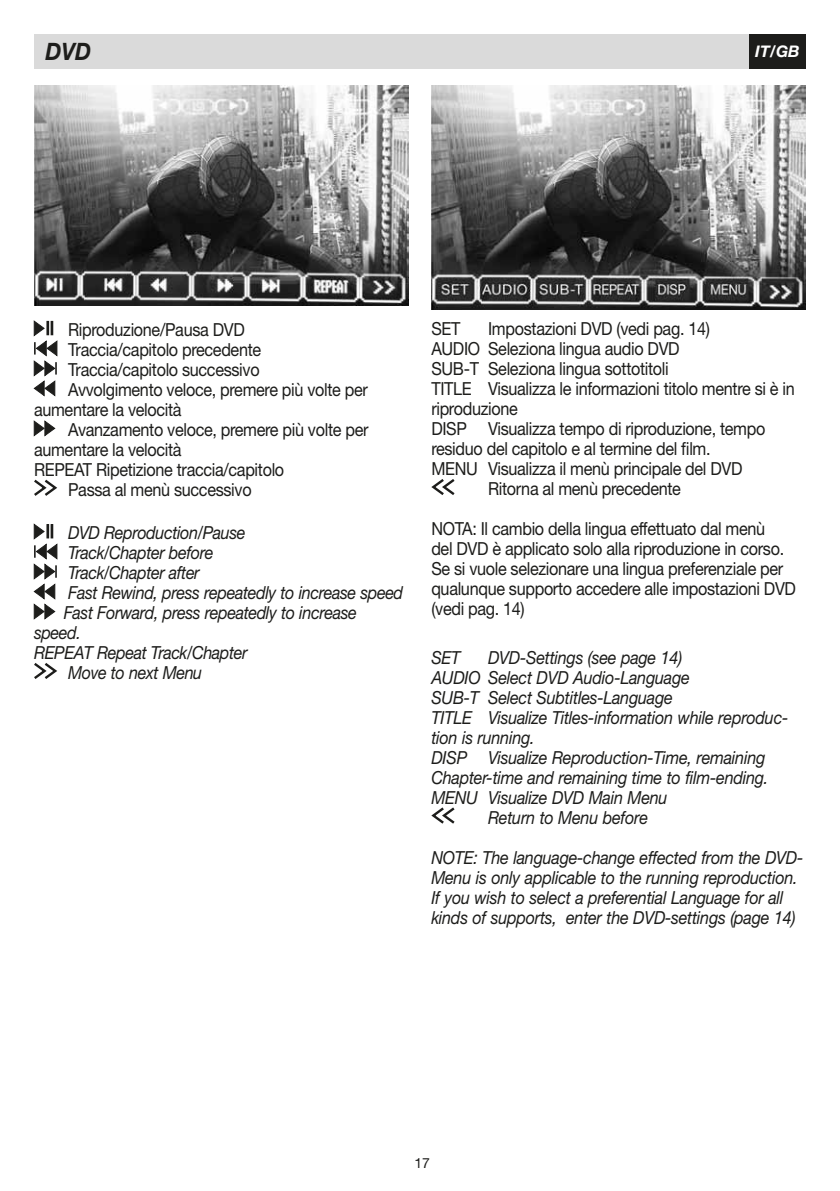
<style>
.page{position:relative;width:840px;height:1191px;background:#fff}
.page>*{position:absolute;margin:0;border:0;box-sizing:border-box;transform-origin:0 0}
.t1{font:italic 700 24px "Helvetica Neue";color:#1d1d1b;scale:.9 1}
.t2{font:18px/20px "Helvetica Neue";letter-spacing:-.02em;color:#1d1d1b;scale:.9 1}
.t3{font:italic 18px/20px "Helvetica Neue";letter-spacing:-.015em;color:#1d1d1b;scale:.9 1}
.t4{font:italic 700 16px "Helvetica Neue";color:#fff}
.t5{font:14px "Helvetica Neue";color:#1d1d1b}
</style>
<div class="page">
<div style="left:34px;top:34px;width:771px;height:34px;background:#dadada"></div>
<div style="left:748px;top:34px;width:57px;height:34px;background:#1d1d1b"></div>
<svg style="left:34px;top:320px;width:23px;height:76px"></svg>
<svg style="left:34px;top:421px;width:21px;height:15px"></svg>
<svg style="left:34px;top:479px;width:24px;height:17px"></svg>
<svg style="left:34px;top:523px;width:23px;height:96px"></svg>
<svg style="left:34px;top:663px;width:23px;height:16px"></svg>
<svg style="left:431px;top:479px;width:24px;height:16px"></svg>
<svg style="left:431px;top:807px;width:24px;height:17px"></svg>
<img style="left:34px;top:85px;width:374px;height:220px">
<img style="left:431px;top:85px;width:374px;height:224px">
<h1 class="t1" style="left:45px;top:37px;width:52px">DVD</h1>
<p class="t4" style="left:754px;top:42px;width:46px">IT/GB</p>
<p class="t2" style="left:68px;top:319px;width:198px">Riproduzione/Pausa DVD</p>
<p class="t2" style="left:68px;top:339px;width:216px">Traccia/capitolo precedente</p>
<p class="t2" style="left:68px;top:359px;width:214px">Traccia/capitolo successivo</p>
<p class="t2" style="left:68px;top:379px;width:334px">Avvolgimento veloce, premere più volte per</p>
<p class="t2" style="left:34px;top:399px;width:165px">aumentare la velocità</p>
<p class="t2" style="left:68px;top:419px;width:335px">Avanzamento veloce, premere più volte per</p>
<p class="t2" style="left:34px;top:439px;width:165px">aumentare la velocità</p>
<p class="t2" style="left:34px;top:459px;width:279px">REPEAT Ripetizione traccia/capitolo</p>
<p class="t2" style="left:68px;top:479px;width:205px">Passa al menù successivo</p>
<p class="t3" style="left:68px;top:522px;width:199px">DVD Reproduction/Pause</p>
<p class="t3" style="left:68px;top:542px;width:163px">Track/Chapter before</p>
<p class="t3" style="left:68px;top:562px;width:148px">Track/Chapter after</p>
<p class="t3" style="left:68px;top:582px;width:374px">Fast Rewind, press repeatedly to increase speed</p>
<p class="t3" style="left:64px;top:602px;width:327px">Fast Forward, press repeatedly to increase</p>
<p class="t3" style="left:34px;top:622px;width:54px">speed.</p>
<p class="t3" style="left:34px;top:642px;width:239px">REPEAT Repeat Track/Chapter</p>
<p class="t3" style="left:68px;top:662px;width:150px">Move to next Menu</p>
<p class="t2" style="left:431px;top:318px;width:34px">SET</p>
<p class="t2" style="left:488px;top:318px;width:248px">Impostazioni DVD (vedi pag. 14)</p>
<p class="t2" style="left:431px;top:338px;width:277px">AUDIO Seleziona lingua audio DVD</p>
<p class="t2" style="left:431px;top:358px;width:265px">SUB-T Seleziona lingua sottotitoli</p>
<p class="t2" style="left:431px;top:378px;width:405px">TITLE Visualizza le informazioni titolo mentre si è in</p>
<p class="t2" style="left:431px;top:398px;width:98px">riproduzione</p>
<p class="t2" style="left:431px;top:418px;width:372px">DISP Visualizza tempo di riproduzione, tempo</p>
<p class="t2" style="left:431px;top:438px;width:311px">residuo del capitolo e al termine del film.</p>
<p class="t2" style="left:431px;top:458px;width:347px">MENU Visualizza il menù principale del DVD</p>
<p class="t2" style="left:488px;top:478px;width:216px">Ritorna al menù precedente</p>
<p class="t2" style="left:431px;top:518px;width:406px">NOTA: Il cambio della lingua effettuato dal menù<br>del DVD è applicato solo alla riproduzione in corso.<br>Se si vuole selezionare una lingua preferenziale per qualunque supporto accedere alle impostazioni DVD (vedi pag. 14)</p>
<p class="t3" style="left:431px;top:647px;width:34px">SET</p>
<p class="t3" style="left:488px;top:647px;width:217px">DVD-Settings (see page 14)</p>
<p class="t3" style="left:431px;top:667px;width:288px">AUDIO Select DVD Audio-Language</p>
<p class="t3" style="left:431px;top:687px;width:269px">SUB-T Select Subtitles-Language</p>
<p class="t3" style="left:431px;top:707px;width:398px">TITLE Visualize Titles-information while reproduc-</p>
<p class="t3" style="left:431px;top:727px;width:116px">tion is running.</p>
<p class="t3" style="left:431px;top:747px;width:372px">DISP Visualize Reproduction-Time, remaining</p>
<p class="t3" style="left:431px;top:767px;width:376px">Chapter-time and remaining time to film-ending.</p>
<p class="t3" style="left:431px;top:787px;width:264px">MENU Visualize DVD Main Menu</p>
<p class="t3" style="left:488px;top:807px;width:179px">Return to Menu before</p>
<p class="t3" style="left:431px;top:847px;width:414px">NOTE: The language-change effected from the DVD-Menu is only applicable to the running reproduction.<br>If you wish to select a preferential Language for all kinds of supports, enter the DVD-settings (page 14)</p>
<p class="t5" style="left:414px;top:1154px;width:17px">17</p>
</div>
